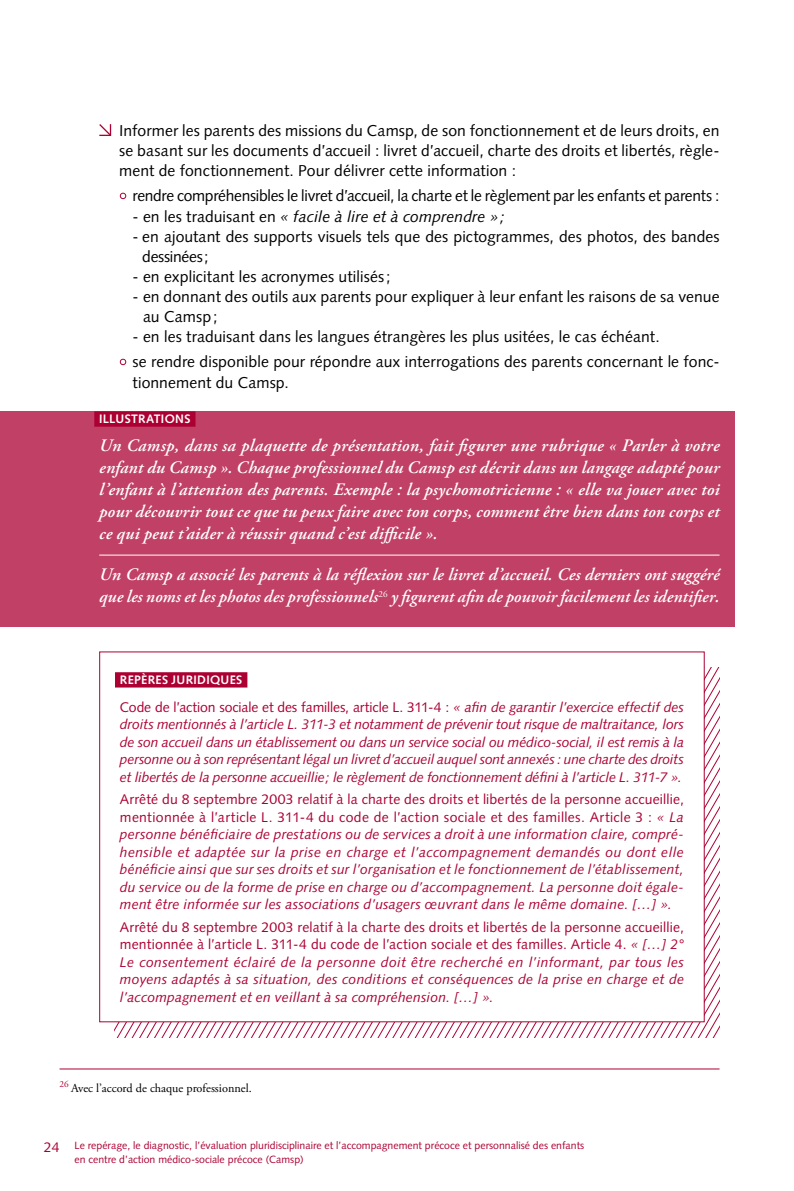
<style>
.page{position:relative;width:794px;height:1191px;background:#fff}
.page>*{position:absolute;margin:0;border:0;box-sizing:border-box;transform-origin:0 0}
.t1{font:italic 600 17.5px/21.9px "Adobe Garamond Pro";letter-spacing:.005em;color:#fff;text-align:justify}
.t2{font:15.75px/20.1px "Syntax";letter-spacing:.005em;color:#000}
.t3{font:15.75px "Syntax";letter-spacing:-.015em;color:#000}
.t4{font:italic 15.75px "Syntax";letter-spacing:.005em;color:#000}
.t5{font:italic 14px/17.5px "Syntax";letter-spacing:.01em;color:#ac0033;text-align:justify}
.t6{font:14px "Syntax";color:#ac0033}
.t7{font:12.25px "Adobe Garamond Pro";letter-spacing:-.02em;color:#000}
.t8{font:700 12.25px "Syntax";letter-spacing:.025em;color:#fff}
.t9{font:10.5px/14px "Syntax";color:#ac0033}
.s1{font-style:normal}
</style>
<div class="page">
<svg style="left:99px;top:124px;width:13px;height:12px"></svg>
<svg style="left:120px;top:193px;width:6px;height:6px"></svg>
<svg style="left:120px;top:359px;width:6px;height:6px"></svg>
<div style="left:0;top:411px;width:734px;height:216px;background:#c14066"></div>
<div style="left:94px;top:411px;width:101px;height:16px;background:#ac0033"></div>
<hr style="left:99px;top:554px;width:620px;height:1px;background:#fff">
<svg style="left:114px;top:668px;width:605px;height:369px"></svg>
<div style="left:100px;top:652px;width:604px;height:369px;background:#fff"></div>
<div style="left:115px;top:672px;width:132px;height:15px;background:#ac0033"></div>
<hr style="left:60px;top:1068px;width:659px;height:1px;background:#ac0033">
<p class="t2" style="left:119px;top:121px;width:602px;text-align:justify">Informer les parents des missions du Camsp, de son fonctionnement et de leurs droits, en se basant sur les documents d’accueil : livret d’accueil, charte des droits et libertés, règle&shy;ment de fonctionnement. Pour délivrer cette information :</p>
<p class="t3" style="left:132px;top:187px;width:588px">rendre compréhensibles le livret d’accueil, la charte et le règlement par les enfants et parents :</p>
<p class="t4" style="left:132px;top:207px;width:374px"><span class="s1">- en les traduisant en</span> « facile à lire et à comprendre »;</p>
<p class="t2" style="left:142px;top:226px;width:579px;text-indent:-10px">- en ajoutant des supports visuels tels que des pictogrammes, des photos, des bandes dessinées;</p>
<p class="t2" style="left:132px;top:266px;width:259px">- en explicitant les acronymes utilisés;</p>
<p class="t2" style="left:143px;top:286px;width:578px;text-indent:-11px">- en donnant des outils aux parents pour expliquer à leur enfant les raisons de sa venue au Camsp;</p>
<p class="t2" style="left:132px;top:324px;width:588px;line-height:25px">- en les traduisant dans les langues étrangères les plus usitées, le cas échéant.<br>se rendre disponible pour répondre aux interrogations des parents concernant le fonc-</p>
<p class="t2" style="left:132px;top:372px;width:158px">tionnement du Camsp.</p>
<p class="t8" style="left:99px;top:412px;width:93px">ILLUSTRATIONS</p>
<p class="t1" style="left:99px;top:435px;width:622px">Un Camsp, dans sa plaquette de présentation, fait figurer une rubrique « Parler à votre enfant du Camsp ». Chaque professionnel du Camsp est décrit dans un langage adapté pour l’enfant à l’attention des parents. Exemple : la psychomotricienne : « elle va jouer avec toi pour découvrir tout ce que tu peux faire avec ton corps, comment être bien dans ton corps et ce qui peut t’aider à réussir quand c’est difficile ».</p>
<p class="t1" style="left:99px;top:564px;width:622px">Un Camsp a associé les parents à la réflexion sur le livret d’accueil. Ces derniers ont suggéré que les noms et les photos des professionnels<sup>26</sup> y figurent afin de pouvoir facilement les identifier.</p>
<p class="t8" style="left:120px;top:673px;width:124px">REPÈRES JURIDIQUES</p>
<p class="t5" style="left:120px;top:698px;width:565px"><span class="s1">Code de l’action sociale et des familles, article L. 311-4 :</span> « afin de garantir l’exercice effectif des droits mentionnés à l’article L. 311-3 et notamment de prévenir tout risque de maltraitance, lors de son accueil dans un établissement ou dans un service social ou médico-social, il est remis à la personne ou à son représentant légal un livret d’accueil auquel sont annexés : une charte des droits et libertés de la personne accueillie; le règlement de fonctionnement défini à l’article L. 311-7 ».</p>
<p class="t5" style="left:120px;top:790px;width:565px"><span class="s1">Arrêté du 8 septembre 2003 relatif à la charte des droits et libertés de la personne accueillie, mentionnée à l’article L. 311-4 du code de l’action sociale et des familles. Article 3 :</span> « La personne bénéficiaire de prestations ou de services a droit à une information claire, compré&shy;hensible et adaptée sur la prise en charge et l’accompagnement demandés ou dont elle bénéficie ainsi que sur ses droits et sur l’organisation et le fonctionnement de l’établissement, du service ou de la forme de prise en charge ou d’accompagnement. La personne doit égale&shy;ment être informée sur les associations d’usagers œuvrant dans le même domaine. […] ».</p>
<p class="t5" style="left:120px;top:918px;width:565px"><span class="s1">Arrêté du 8 septembre 2003 relatif à la charte des droits et libertés de la personne accueillie, mentionnée à l’article L. 311-4 du code de l’action sociale et des familles. Article 4.</span> « […] 2° Le consentement éclairé de la personne doit être recherché en l’informant, par tous les moyens adaptés à sa situation, des conditions et conséquences de la prise en charge et de l’accompagnement et en veillant à sa compréhension. […] ».</p>
<p class="t7" style="left:60px;top:1080px;width:194px"><sup>26</sup> Avec l’accord de chaque professionnel.</p>
<p class="t6" style="left:44px;top:1138px;width:17px">24</p>
<p class="t9" style="left:74px;top:1138px;width:511px">Le repérage, le diagnostic, l’évaluation pluridisciplinaire et l’accompagnement précoce et personnalisé des enfants en centre d’action médico-sociale précoce (Camsp)</p>
</div>
